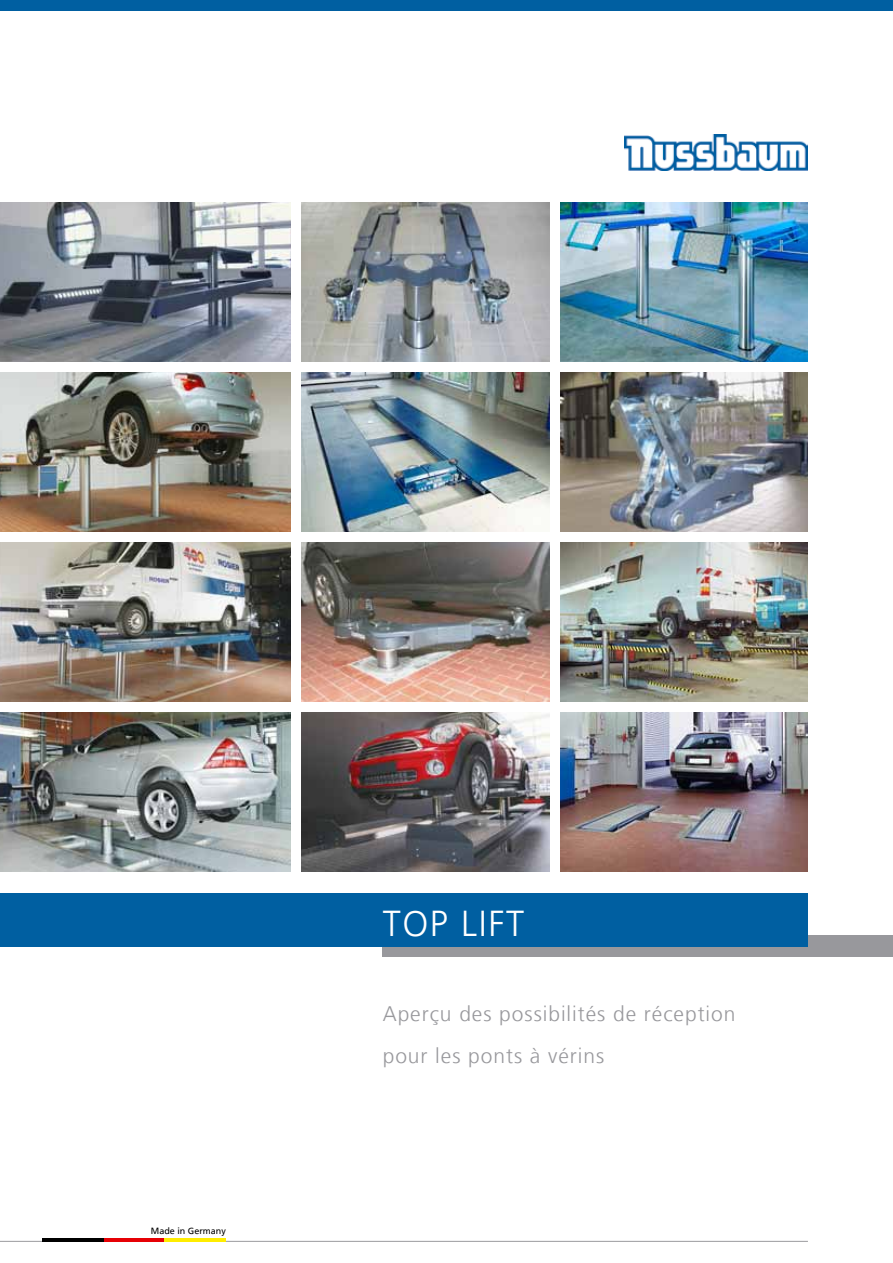
<style>
.page{position:relative;width:893px;height:1263px;background:#fff}
.page>*{position:absolute;margin:0;border:0;box-sizing:border-box;transform-origin:0 0}
.t1{font:300 36px "Frutiger LT";letter-spacing:.045em;color:#fff}
.t2{font:300 21px/42.6px "Frutiger LT";letter-spacing:.045em;color:#98989c}
.t3{font:9px "Frutiger LT";color:#000}
</style>
<div class="page">
<img style="left:0;top:202px;width:290px;height:159px">
<img style="left:301px;top:202px;width:248px;height:159px">
<img style="left:560px;top:202px;width:248px;height:159px">
<img style="left:0;top:372px;width:290px;height:159px">
<img style="left:301px;top:372px;width:248px;height:159px">
<img style="left:560px;top:372px;width:248px;height:159px">
<img style="left:560px;top:542px;width:248px;height:159px">
<img style="left:0;top:542px;width:290px;height:159px">
<img style="left:301px;top:542px;width:248px;height:159px">
<img style="left:0;top:712px;width:290px;height:159px">
<img style="left:301px;top:712px;width:248px;height:159px">
<img style="left:560px;top:712px;width:248px;height:159px">
<div style="left:383px;top:935px;width:510px;height:22px;background:#98989c"></div>
<div style="left:0;top:893px;width:808px;height:53px;background:#005fa1"></div>
<div style="left:0;top:0;width:893px;height:11px;background:#005fa1"></div>
<hr style="left:0;top:1241px;width:808px;height:1px;background:#9b9b9e">
<hr style="left:43px;top:1238px;width:183px;height:4px;background:#e60005">
<hr style="left:43px;top:1238px;width:61px;height:4px;background:#000">
<hr style="left:165px;top:1238px;width:61px;height:4px;background:#ffed00">
<img style="left:625px;top:134px;width:183px;height:36px">
<p class="t3" style="left:151px;top:1225px;width:77px">Made in Germany</p>
<h1 class="t1" style="left:383px;top:903px;width:143px">TOP LIFT</h1>
<p class="t2" style="left:383px;top:992px;width:354px">Aperçu des possibilités de réception pour les ponts à vérins</p>
</div>
